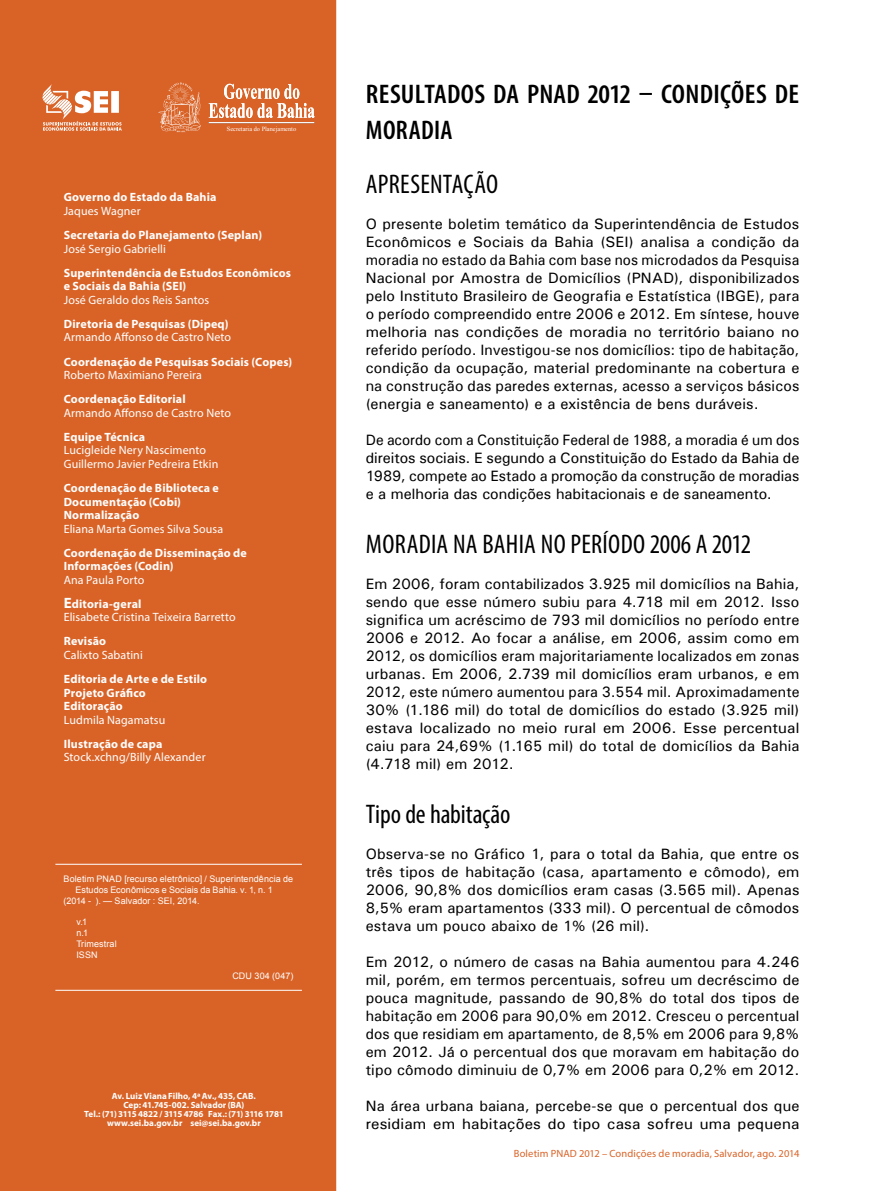
<style>
.page{position:relative;width:893px;height:1191px;background:#fff}
.page>*{position:absolute;margin:0;border:0;box-sizing:border-box;transform-origin:0 0}
.t1{font:condensed 27px "Myriad Pro";letter-spacing:.01em;color:#000}
.t2{font:600 condensed 27px/36px "Myriad Pro";letter-spacing:.005em;color:#000;scale:1.05 1}
.t3{font:600 condensed 27px "Myriad Pro";letter-spacing:.005em;color:#000}
.t4{font:500 15px/18px "Univers";letter-spacing:.01em;color:#000;text-align:justify}
.t5{font:500 15px/18px "Univers";letter-spacing:.01em;color:#000;text-align:justify;scale:.95 1}
.t6{font:700 12px/13.5px "Myriad Pro";letter-spacing:.015em;color:#fff}
.t7{font:12px/13.5px "Myriad Pro";letter-spacing:.01em;color:#fff}
.t8{font:10.5px "Myriad Pro";letter-spacing:.015em;color:#d96327}
.t9{font:9px/10.8px "Arial";letter-spacing:.01em;color:#fff}
.t10{font:700 9px/9px "Myriad Pro";color:#fff;text-align:center}
.t11{font:6.3px "Times New Roman";color:#fff}
.s1{font-weight:700;font-size:15px}
.s2{font-weight:700}
</style>
<div class="page">
<div style="left:0;top:0;width:337px;height:1191px;background:#d96327"></div>
<hr style="left:55px;top:990px;width:247px;height:1px;background:#fff">
<hr style="left:55px;top:864px;width:247px;height:1px;background:#fff">
<svg style="left:158px;top:82px;width:43px;height:50px;background:#de7c4a"></svg>
<svg style="left:209px;top:84px;width:106px;height:34px"></svg>
<hr style="left:209px;top:122px;width:105px;height:1px;background:#fff">
<svg style="left:43px;top:84px;width:79px;height:47px"></svg>
<p class="t11" style="left:227px;top:124px;width:71px">Secretaria do Planejamento</p>
<p class="t6" style="left:64px;top:190px;width:154px">Governo do Estado da Bahia</p>
<p class="t7" style="left:64px;top:204px;width:78px">Jaques Wagner</p>
<p class="t6" style="left:64px;top:228px;width:200px">Secretaria do Planejamento (Seplan)</p>
<p class="t7" style="left:64px;top:242px;width:104px">José Sergio Gabrielli</p>
<p class="t6" style="left:64px;top:265px;width:229px">Superintendência de Estudos Econômicos e Sociais da Bahia (SEI)</p>
<p class="t7" style="left:64px;top:293px;width:147px">José Geraldo dos Reis Santos</p>
<p class="t6" style="left:64px;top:317px;width:166px">Diretoria de Pesquisas (Dipeq)</p>
<p class="t7" style="left:64px;top:330px;width:169px">Armando Affonso de Castro Neto</p>
<p class="t6" style="left:64px;top:354px;width:230px">Coordenação de Pesquisas Sociais (Copes)</p>
<p class="t7" style="left:64px;top:368px;width:140px">Roberto Maximiano Pereira</p>
<p class="t6" style="left:64px;top:392px;width:123px">Coordenação Editorial</p>
<p class="t7" style="left:64px;top:406px;width:169px">Armando Affonso de Castro Neto</p>
<p class="t6" style="left:64px;top:430px;width:83px">Equipe Técnica</p>
<p class="t7" style="left:64px;top:443px;width:156px">Lucigleide Nery Nascimento<br>Guillermo Javier Pedreira Etkin</p>
<p class="t6" style="left:64px;top:481px;width:157px">Coordenação de Biblioteca e<br>Documentação (Cobi)<br>Normalização</p>
<p class="t7" style="left:64px;top:521px;width:161px">Eliana Marta Gomes Silva Sousa</p>
<p class="t6" style="left:64px;top:545px;width:185px">Coordenação de Disseminação de<br>Informações (Codin)</p>
<p class="t7" style="left:64px;top:567px;width:82px;line-height:24.2px">Ana Paula Porto<br><span class="s1">E</span><span class="s2">ditoria-geral</span></p>
<p class="t7" style="left:64px;top:610px;width:173px">Elisabete Cristina Teixeira Barretto</p>
<p class="t6" style="left:64px;top:634px;width:44px">Revisão</p>
<p class="t7" style="left:64px;top:648px;width:81px">Calixto Sabatini</p>
<p class="t6" style="left:64px;top:672px;width:145px">Editoria de Arte e de Estilo<br>Projeto Gráfico<br>Editoração</p>
<p class="t7" style="left:64px;top:712px;width:103px">Ludmila Nagamatsu</p>
<p class="t6" style="left:64px;top:736px;width:100px">Ilustração de capa</p>
<p class="t7" style="left:64px;top:750px;width:143px">Stock.xchng/Billy Alexander</p>
<p class="t9" style="left:64px;top:873px;width:231px">Boletim PNAD [recurso eletrônico] / Superintendência de</p>
<p class="t9" style="left:76px;top:884px;width:199px">Estudos Econômicos e Sociais da Bahia. v. 1, n. 1</p>
<p class="t9" style="left:64px;top:895px;width:138px">(2014 - ). — Salvador : SEI, 2014.</p>
<p class="t9" style="left:76px;top:916px;width:42px">v.1<br>n.1<br>Trimestral<br>ISSN</p>
<p class="t9" style="left:232px;top:970px;width:63px">CDU 304 (047)</p>
<p class="t10" style="left:84px;top:1091px;width:201px">Av. Luiz Viana Filho, 4ª Av., 435, CAB.<br>Cep: 41.745-002. Salvador (BA)<br>Tel.: (71) 3115 4822 / 3115 4786 Fax.: (71) 3116 1781 www.sei.ba.gov.br sei@sei.ba.gov.br</p>
<h1 class="t2" style="left:366px;top:76px;width:401px">RESULTADOS DA PNAD 2012 – CONDIÇÕES DE<br>MORAD</h1>
<h1 class="t3" style="left:434px;top:113px;width:19px">IA</h1>
<h1 class="t1" style="left:366px;top:168px;width:134px">APRESENTAÇÃO</h1>
<p class="t4" style="left:366px;top:215px;width:435px">O presente boletim temático da Superintendência de Estudos Econômicos e Sociais da Bahia (SEI) analisa a condição da moradia no estado da Bahia com base nos microdados da Pesquisa Nacional por Amostra de Domicílios (PNAD), disponibilizados pelo Instituto Brasileiro de Geografia e Estatística (IBGE), para o período compreendido entre 2006 e 2012. Em síntese, houve melhoria nas condições de moradia no território baiano no referido período. Investigou-se nos domicílios: tipo de habitação, condição da ocupação, material predominante na cobertura e na construção das paredes externas, acesso a serviços básicos (energia e saneamento) e a existência de bens duráveis.</p>
<p class="t5" style="left:366px;top:431px;width:458px">De acordo com a Constituição Federal de 1988, a moradia é um dos direitos sociais. E segundo a Constituição do Estado da Bahia de 1989, compete ao Estado a promoção da construção de moradias e a melhoria das condições habitacionais e de saneamento.</p>
<h1 class="t1" style="left:366px;top:528px;width:387px">MORADIA NA BAHIA NO PERÍODO 2006 A 2012</h1>
<p class="t4" style="left:366px;top:575px;width:435px">Em 2006, foram contabilizados 3.925 mil domicílios na Bahia, sendo que esse número subiu para 4.718 mil em 2012. Isso significa um acréscimo de 793 mil domicílios no período entre 2006 e 2012. Ao focar a análise, em 2006, assim como em 2012, os domicílios eram majoritariamente localizados em zonas urbanas. Em 2006, 2.739 mil domicílios eram urbanos, e em 2012, este número aumentou para 3.554 mil. Aproximadamente 30% (1.186 mil) do total de domicílios do estado (3.925 mil) estava localizado no meio rural em 2006. Esse percentual caiu para 24,69% (1.165 mil) do total de domicílios da Bahia (4.718 mil) em 2012.</p>
<h1 class="t1" style="left:366px;top:798px;width:146px">TIPO DE HABITAÇÃO</h1>
<p class="t4" style="left:366px;top:845px;width:435px">Observa-se no Gráfico 1, para o total da Bahia, que entre os três tipos de habitação (casa, apartamento e cômodo), em 2006, 90,8% dos domicílios eram casas (3.565 mil). Apenas 8,5% eram apartamentos (333 mil). O percentual de cômodos estava um pouco abaixo de 1% (26 mil).</p>
<p class="t4" style="left:366px;top:953px;width:435px">Em 2012, o número de casas na Bahia aumentou para 4.246 mil, porém, em termos percentuais, sofreu um decréscimo de pouca magnitude, passando de 90,8% do total dos tipos de habitação em 2006 para 90,0% em 2012. Cresceu o percentual dos que residiam em apartamento, de 8,5% em 2006 para 9,8% em 2012. Já o percentual dos que moravam em habitação do tipo cômodo diminuiu de 0,7% em 2006 para 0,2% em 2012.</p>
<p class="t4" style="left:366px;top:1097px;width:435px">Na área urbana baiana, percebe-se que o percentual dos que residiam em habitações do tipo casa sofreu uma pequena</p>
<p class="t8" style="left:514px;top:1146px;width:287px">Boletim PNAD 2012 – Condições de moradia, Salvador, ago. 2014</p>
</div>
